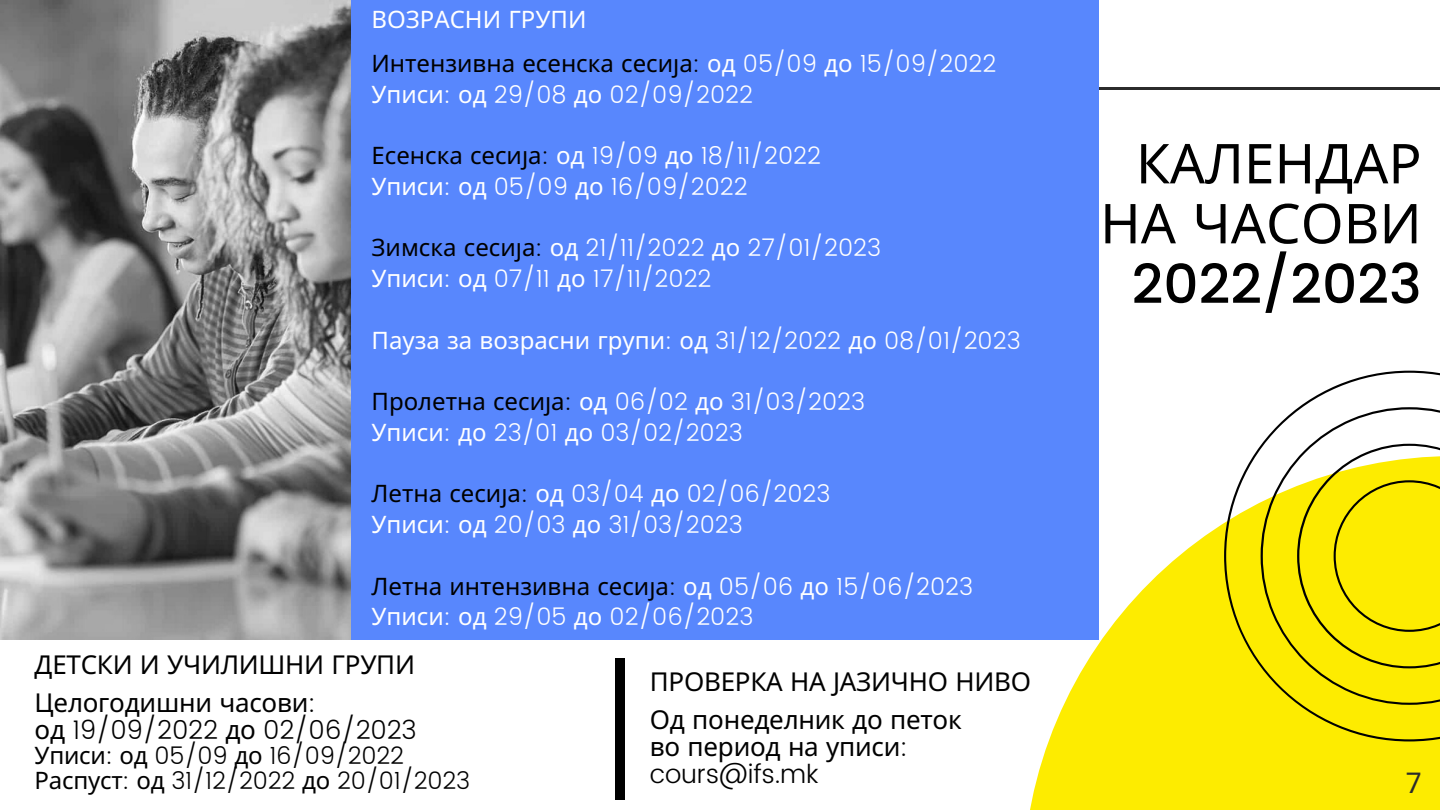
<style>
.page{position:relative;width:1440px;height:810px;background:#fff}
.page>*{position:absolute;margin:0;border:0;box-sizing:border-box;transform-origin:0 0}
.t1{font:55px/60px "Noto Sans";color:#000;text-align:right}
.t2{font:500 55px "Poppins";color:#000}
.t3{font:28px "Poppins";color:#2b2b2b}
.t4{font:26px/37.5px "Noto Sans";letter-spacing:-.01em;color:#000}
.t5{font:300 26px "Poppins";letter-spacing:-.01em;color:#000}
.t6{font:300 24px/30.8px "Poppins";color:#fff}
.t7{font:24px/43.5px "Noto Sans";color:#000}
.t8{font:300 24px/24.8px "Poppins";letter-spacing:-.01em;color:#000}
.t9{font:24px "Noto Sans";color:#fff}
.s1{color:#fff}
.s2{font-family:"Poppins";font-weight:300}
.s3{font-family:"Poppins";font-weight:300;color:#fff}
.s4{font-family:"Noto Sans";font-weight:400}
.s5{font-family:"Noto Sans";font-weight:400;color:#000}
.s6{color:#000}
</style>
<div class="page">
<hr style="left:164px;top:87px;width:1276px;height:3px;background:#2b2b2b">
<div style="left:0;top:0;width:1099px;height:640px;background:#5887fd"></div>
<svg style="left:1030px;top:523px;width:410px;height:287px;fill:#fdec00"></svg>
<svg style="left:1224px;top:371px;width:216px;height:370px;fill:#fdec00"></svg>
<div style="left:615px;top:658px;width:10px;height:142px;background:#000"></div>
<img style="left:0;top:0;width:351px;height:640px">
<p class="t7" style="left:372px;top:-3px;width:626px"><span class="s1">ВОЗРАСНИ ГРУПИ<br></span>Интензивна есенска сесија<span class="s2">:</span> <span class="s1">од</span> <span class="s3">05/09</span> <span class="s1">до</span> <span class="s3">15/09/2022</span></p>
<p class="t6" style="left:372px;top:79px;width:383px"><span class="s4">Уписи</span>: <span class="s4">од</span> 29/08 <span class="s4">до</span> 02/09/2022</p>
<p class="t6" style="left:372px;top:140px;width:451px"><span class="s5">Есенска сесија</span><span class="s6">:</span> <span class="s4">од</span> 19/09 <span class="s4">до</span> 18/11/2022<br><span class="s4">Уписи</span>: <span class="s4">од</span> 05/09 <span class="s4">до</span> 16/09/2022</p>
<p class="t6" style="left:372px;top:233px;width:511px"><span class="s5">Зимска сесија</span><span class="s6">:</span> <span class="s4">од</span> 21/11/2022 <span class="s4">до</span> 27/01/2023<br><span class="s4">Уписи</span>: <span class="s4">од</span> 07/11 <span class="s4">до</span> 17/11/2022</p>
<p class="t9" style="left:372px;top:323px;width:651px">Пауза за возрасни групи<span class="s2">:</span> од <span class="s2">31/12/2022</span> до <span class="s2">08/01/2023</span></p>
<p class="t6" style="left:372px;top:386px;width:495px"><span class="s5">Пролетна сесија</span><span class="s6">:</span> <span class="s4">од</span> 06/02 <span class="s4">до</span> 31/03/2023<br><span class="s4">Уписи</span>: <span class="s4">до</span> 23/01 <span class="s4">до</span> 03/02/2023</p>
<p class="t6" style="left:372px;top:479px;width:461px"><span class="s5">Летна сесија</span><span class="s6">:</span> <span class="s4">од</span> 03/04 <span class="s4">до</span> 02/06/2023<br><span class="s4">Уписи</span>: <span class="s4">од</span> 20/03 <span class="s4">до</span> 31/03/2023</p>
<p class="t7" style="left:372px;top:564px;width:603px">Летна интензивна сесија<span class="s2">:</span> <span class="s1">од</span> <span class="s3">05/06</span> <span class="s1">до</span> <span class="s3">15/06/2023</span></p>
<p class="t6" style="left:372px;top:602px;width:383px"><span class="s4">Уписи</span>: <span class="s4">од</span> 29/05 <span class="s4">до</span> 02/06/2023</p>
<h1 class="t1" style="left:1100px;top:132px;width:323px">КАЛЕНДАР<br>НА ЧАСОВИ</h1>
<h1 class="t2" style="left:1132px;top:252px;width:292px">2022/2023</h1>
<p class="t4" style="left:35px;top:646px;width:382px">ДЕТСКИ И УЧИЛИШНИ ГРУПИ<br>Целогодишни часови<span class="s2">:</span></p>
<p class="t5" style="left:35px;top:715px;width:384px"><span class="s4">од</span> 19/09/2022 <span class="s4">до</span> 02/06/2023</p>
<p class="t8" style="left:35px;top:744px;width:437px"><span class="s4">Уписи</span>: <span class="s4">од</span> 05/09 <span class="s4">до</span> 16/09/2022<br><span class="s4">Распуст</span>: <span class="s4">од</span> 31/12/2022 <span class="s4">до</span> 20/01/2023</p>
<p class="t4" style="left:650px;top:662px;width:383px">ПРОВЕРКА НА ЈАЗИЧНО НИВО<br>Од понеделник до петок</p>
<p class="t4" style="left:650px;top:727px;width:260px">во период на уписи<span class="s2">:</span></p>
<p class="t5" style="left:650px;top:758px;width:170px">cours@ifs.mk</p>
<p class="t3" style="left:1406px;top:767px;width:17px">7</p>
</div>
